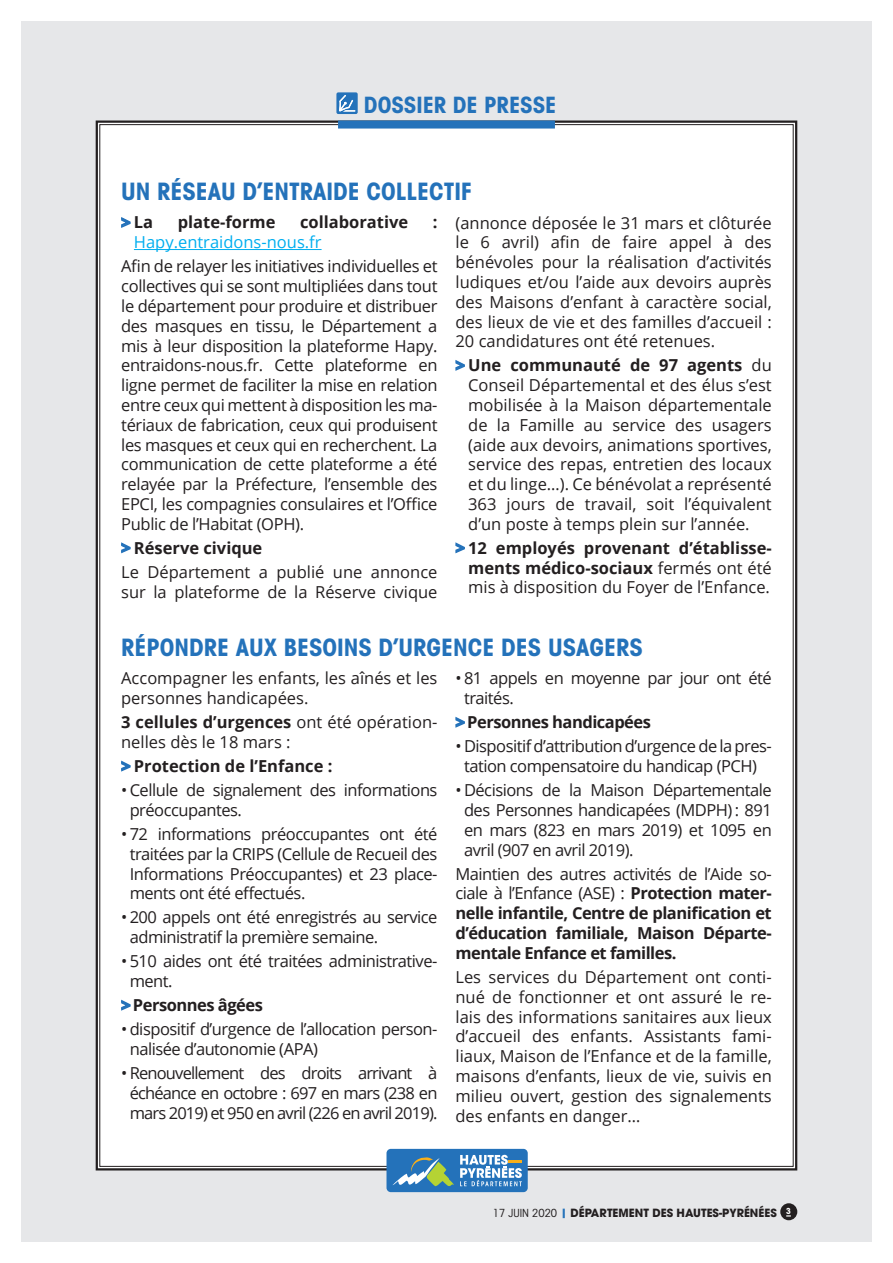
<style>
.page{position:relative;width:893px;height:1263px;background:#fff}
.page>*{position:absolute;margin:0;border:0;box-sizing:border-box;transform-origin:0 0}
.t1{font:700 condensed 24px "Avant Garde";color:#2472ba}
.t2{font:700 condensed 22.5px "Avant Garde";color:#2472ba}
.t3{font:16.5px/19.8px "Open Sans";letter-spacing:-.03em;color:#231f20;text-align:justify}
.t4{font:700 16.5px/19.8px "Open Sans";color:#231f20;text-align:justify}
.t5{font:16.5px/19.8px "Open Sans";color:#231f20}
.t6{font:16.5px/19.8px "Open Sans";letter-spacing:-.05em;color:#231f20;text-align:center}
.t7{font:700 16.5px "Open Sans";letter-spacing:-.03em;color:#231f20}
.t8{font:16.5px "Open Sans";color:#00aeef}
.t9{font:700 11.25px "Avant Garde";color:#231f20}
.s1{color:#2472ba}
.s2{font-weight:700;color:#2472ba}
.s3{font-weight:700}
.s4{font-weight:400}
.s5{font-weight:400;font-stretch:condensed}
</style>
<div class="page">
<div style="left:21px;top:21px;width:851px;height:1221px;background:#e6e7e9"></div>
<div style="left:95px;top:120px;width:703px;height:1051px;background:#fff"></div>
<div style="left:338px;top:120px;width:217px;height:9px;background:#2472ba"></div>
<div style="left:336px;top:92px;width:22px;height:22px;border:2px solid #2472ba"></div>
<svg style="left:339px;top:95px;width:16px;height:17px"></svg>
<div style="left:780px;top:1203px;width:17px;height:17px;background:#231f20;border-radius:50%"></div>
<div style="left:386px;top:1149px;width:142px;height:43px;background:#2472ba;border-radius:4px"></div>
<svg style="left:392px;top:1157px;width:62px;height:29px"></svg>
<svg style="left:460px;top:1155px;width:62px;height:31px"></svg>
<hr style="left:134px;top:249px;width:188px;height:1px;background:#00aeef">
<h2 class="t2" style="left:364px;top:90px;width:194px">DOSSIER DE PRESSE</h2>
<h1 class="t1" style="left:121px;top:176px;width:352px">UN RÉSEAU D’ENTRAIDE COLLECTIF</h1>
<p class="t4" style="left:121px;top:212px;width:34px"><span class="s1">&gt;</span>La</p>
<p class="t4" style="left:178px;top:212px;width:99px">plate-forme</p>
<p class="t4" style="left:300px;top:212px;width:110px">collaborative</p>
<p class="t4" style="left:433px;top:212px;width:6px">:</p>
<p class="t8" style="left:134px;top:231px;width:189px">Hapy.entraidons-nous.fr</p>
<p class="t3" style="left:121px;top:256px;width:318px">Afin de relayer les initiatives individuelles et collectives qui se sont multipliées dans tout le département pour produire et distribuer des masques en tissu, le Département a mis à leur disposition la plateforme Hapy. entraidons-nous.fr. Cette plateforme en ligne permet de faciliter la mise en relation entre ceux qui mettent à disposition les ma&shy;tériaux de fabrication, ceux qui produisent les masques et ceux qui en recherchent. La communication de cette plateforme a été relayée par la Préfecture, l’ensemble des EPCI, les compagnies consulaires et l’Office Public de l’Habitat (OPH).</p>
<p class="t5" style="left:121px;top:535px;width:318px;line-height:24px"><span class="s2">&gt;</span> <span class="s3">Réserve civique<br></span>Le Département a publié une annonce</p>
<p class="t5" style="left:121px;top:581px;width:318px">sur la plateforme de la Réserve civique</p>
<p class="t3" style="left:455px;top:212px;width:318px">(annonce déposée le 31 mars et clôturée le 6 avril) afin de faire appel à des bénévoles pour la réalisation d’activités ludiques et/ou l’aide aux devoirs auprès des Maisons d’enfant à caractère social, des lieux de vie et des familles d’accueil :<br>20 candidatures ont été retenues.</p>
<p class="t3" style="left:468px;top:355px;width:305px;text-indent:-13px"><span class="s2">&gt;</span> <span class="s3">Une communauté de 97 agents</span> du Conseil Départemental et des élus s’est mobilisée à la Maison départementale de la Famille au service des usagers (aide aux devoirs, animations sportives, service des repas, entretien des locaux et du linge…). Ce bénévolat a représenté 363 jours de travail, soit l’équivalent d’un poste à temps plein sur l’année.</p>
<p class="t4" style="left:468px;top:537px;width:305px;text-indent:-13px"><span class="s1">&gt;</span> 12 employés provenant d’établisse&shy;ments médico-sociaux <span class="s4">fermés ont été mis à disposition du Foyer de l’Enfance.</span></p>
<h1 class="t1" style="left:121px;top:632px;width:523px">RÉPONDRE AUX BESOINS D’URGENCE DES USAGERS</h1>
<p class="t5" style="left:121px;top:668px;width:318px">Accompagner les enfants, les aînés et les personnes handicapées.</p>
<p class="t5" style="left:121px;top:712px;width:318px"><span class="s3">3 cellules d’urgences</span> ont été opération&shy;nelles dès le 18 mars :</p>
<p class="t4" style="left:121px;top:756px;width:213px"><span class="s1">&gt;</span> Protection de l’Enfance :</p>
<p class="t3" style="left:130px;top:780px;width:309px;text-indent:-9px">• Cellule de signalement des informations préoccupantes.</p>
<p class="t3" style="left:130px;top:824px;width:309px;text-indent:-9px">• 72 informations préoccupantes ont été traitées par la CRIPS (Cellule de Recueil des Informations Préoccupantes) et 23 place&shy;ments ont été effectués.</p>
<p class="t3" style="left:130px;top:907px;width:309px;text-indent:-9px">• 200 appels ont été enregistrés au service administratif la première semaine.</p>
<p class="t3" style="left:130px;top:951px;width:309px;text-indent:-9px">• 510 aides ont été traitées administrative&shy;ment.</p>
<p class="t7" style="left:121px;top:993px;width:143px"><span class="s1">&gt;</span> Personnes âgées</p>
<p class="t3" style="left:130px;top:1019px;width:309px;text-indent:-9px">• dispositif d’urgence de l’allocation person&shy;nalisée d’autonomie (APA)</p>
<p class="t6" style="left:121px;top:1063px;width:318px">• Renouvellement des droits arrivant à échéance en octobre : 697 en mars (238 en mars 2019) et 950 en avril (226 en avril 2019).</p>
<p class="t3" style="left:464px;top:668px;width:309px;text-indent:-9px">• 81 appels en moyenne par jour ont été traités.</p>
<p class="t7" style="left:455px;top:711px;width:197px"><span class="s1">&gt;</span> Personnes handicapées</p>
<p class="t3" style="left:455px;top:736px;width:318px;text-align:center">• Dispositif d’attribution d’urgence de la pres&shy;tation compensatoire du handicap (PCH)</p>
<p class="t3" style="left:464px;top:780px;width:309px;text-indent:-9px">• Décisions de la Maison Départementale des Personnes handicapées (MDPH) : 891 en mars (823 en mars 2019) et 1095 en avril (907 en avril 2019).</p>
<p class="t4" style="left:455px;top:863px;width:318px"><span class="s4">Maintien des autres activités de l’Aide so&shy;ciale à l’Enfance (ASE) :</span> Protection mater&shy;nelle infantile, Centre de planification et d’éducation familiale, Maison Départe&shy;mentale Enfance et familles.</p>
<p class="t3" style="left:455px;top:966px;width:318px">Les services du Département ont conti&shy;nué de fonctionner et ont assuré le re&shy;lais des informations sanitaires aux lieux d’accueil des enfants. Assistants fami&shy;liaux, Maison de l’Enfance et de la famille, maisons d’enfants, lieux de vie, suivis en milieu ouvert, gestion des signalements des enfants en danger…</p>
<p class="t9" style="left:493px;top:1206px;width:300px"><span class="s5">17 JUIN 2020</span> <span class="s1">|</span> DÉPARTEMENT DES HAUTES-PYRÉNÉES <sup>3</sup></p>
</div>
